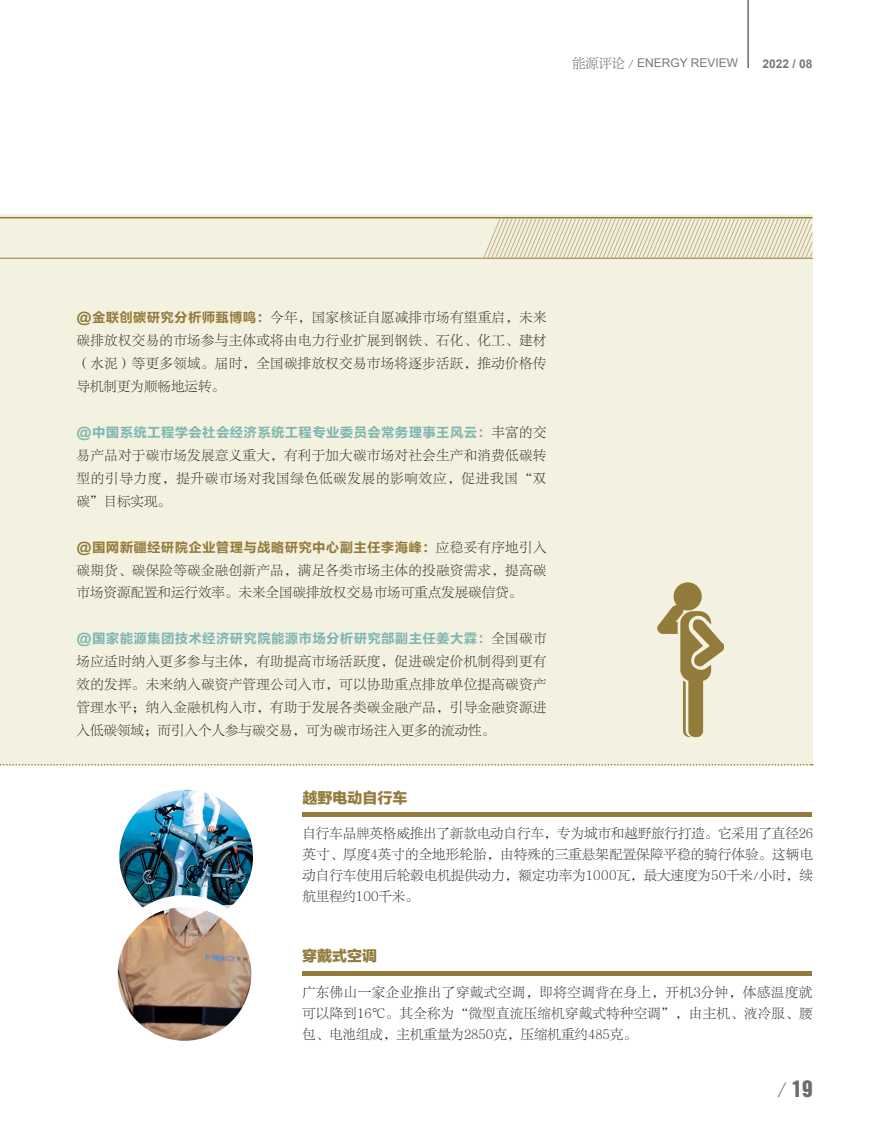
<style>
.page{position:relative;width:872px;height:1127px;background:#fff}
.page>*{position:absolute;margin:0;border:0;box-sizing:border-box;transform-origin:0 0}
.t1{font:21px "Helvetica Inserat LT Std";color:#6c6d70}
.版权内文{font:15px "FZLTTHJW GB1 0";color:#937b3b}
.版权内文-2{font:13.5px/23px "FZLTKSK GBK1 0";color:#231f20;text-align:justify}
.t2{font:12px "Arial";color:#76787b}
.t3{font:700 12px "Arial";color:#76787b}
.s1{font-family:"FZLTKSK GBK1 0";font-size:13.5px;color:#57585a}
.s2{font-family:"FZLTCHJW GB1 0";color:#937b3b}
.s3{font-family:"FZLTCHJW GB1 0";color:#7fb6b2}
.s4{font-family:"FZLTKSK GBK1 0";font-size:24px}
</style>
<div class="page">
<hr style="left:748px;top:0;width:1px;height:68px;background:#231f20">
<div style="left:0;top:214px;width:812px;height:551px;background:#f3f1df"></div>
<img style="left:119px;top:790px;width:134px;height:119px">
<hr style="left:0;top:217px;width:812px;height:1px;background:#937b3b">
<hr style="left:0;top:258px;width:813px;height:1px;background:#937b3b">
<svg style="left:483px;top:218px;width:329px;height:41px"></svg>
<div style="left:107px;top:895px;width:155px;height:155px;background:#fff;border-radius:50%"></div>
<hr style="left:302px;top:812px;width:510px;height:4px;background:#937b3b">
<hr style="left:302px;top:971px;width:510px;height:4px;background:#937b3b">
<svg style="left:0;top:764px;width:812px;height:1px"></svg>
<img style="left:118px;top:907px;width:133px;height:134px;border-radius:67px">
<div style="left:673px;top:582px;width:28px;height:28px;background:#937b3b;border-radius:50%"></div>
<svg style="left:657px;top:604px;width:67px;height:133px"></svg>
<p class="t2" style="left:572px;top:55px;width:167px"><span class="s1">能源评论 /</span> ENERGY REVIEW</p>
<p class="t3" style="left:762px;top:56px;width:52px">2022 / 08</p>
<p class="版权内文-2" style="left:77px;top:306px;width:471px"><span class="s2">@金联创碳研究分析师甄博鸣：</span>今年，国家核证自愿减排市场有望重启，未来碳排放权交易的市场参与主体或将由电力行业扩展到钢铁、石化、化工、建材（水泥）等更多领域。届时，全国碳排放权交易市场将逐步活跃，推动价格传导机制更为顺畅地运转。</p>
<p class="版权内文-2" style="left:77px;top:421px;width:471px"><span class="s3">@中国系统工程学会社会经济系统工程专业委员会常务理事王风云：</span>丰富的交易产品对于碳市场发展意义重大，有利于加大碳市场对社会生产和消费低碳转型的引导力度，提升碳市场对我国绿色低碳发展的影响效应，促进我国“双碳”目标实现。</p>
<p class="版权内文-2" style="left:77px;top:536px;width:471px"><span class="s2">@国网新疆经研院企业管理与战略研究中心副主任李海峰：</span>应稳妥有序地引入碳期货、碳保险等碳金融创新产品，满足各类市场主体的投融资需求，提高碳市场资源配置和运行效率。未来全国碳排放权交易市场可重点发展碳信贷。</p>
<p class="版权内文-2" style="left:77px;top:627px;width:471px"><span class="s3">@国家能源集团技术经济研究院能源市场分析研究部副主任姜大霖：</span>全国碳市场应适时纳入更多参与主体，有助提高市场活跃度，促进碳定价机制得到更有效的发挥。未来纳入碳资产管理公司入市，可以协助重点排放单位提高碳资产管理水平；纳入金融机构入市，有助于发展各类碳金融产品，引导金融资源进入低碳领域；而引入个人参与碳交易，可为碳市场注入更多的流动性。</p>
<p class="版权内文" style="left:302px;top:789px;width:106px">越野电动自行车</p>
<p class="版权内文-2" style="left:302px;top:823px;width:512px;line-height:21px">自行车品牌英格威推出了新款电动自行车，专为城市和越野旅行打造。它采用了直径26英寸、厚度4英寸的全地形轮胎，由特殊的三重悬架配置保障平稳的骑行体验。这辆电动自行车使用后轮毂电机提供动力，额定功率为1000瓦，最大速度为50千米/小时，续航里程约100千米。</p>
<p class="版权内文" style="left:302px;top:948px;width:76px">穿戴式空调</p>
<p class="版权内文-2" style="left:302px;top:982px;width:512px;line-height:21px">广东佛山一家企业推出了穿戴式空调，即将空调背在身上，开机3分钟，体感温度就可以降到16℃。其全称为“微型直流压缩机穿戴式特种空调”，由主机、液冷服、腰包、电池组成，主机重量为2850克，压缩机重约485克。</p>
<h1 class="t1" style="left:777px;top:1076px;width:37px"><span class="s4">/</span>19</h1>
</div>
